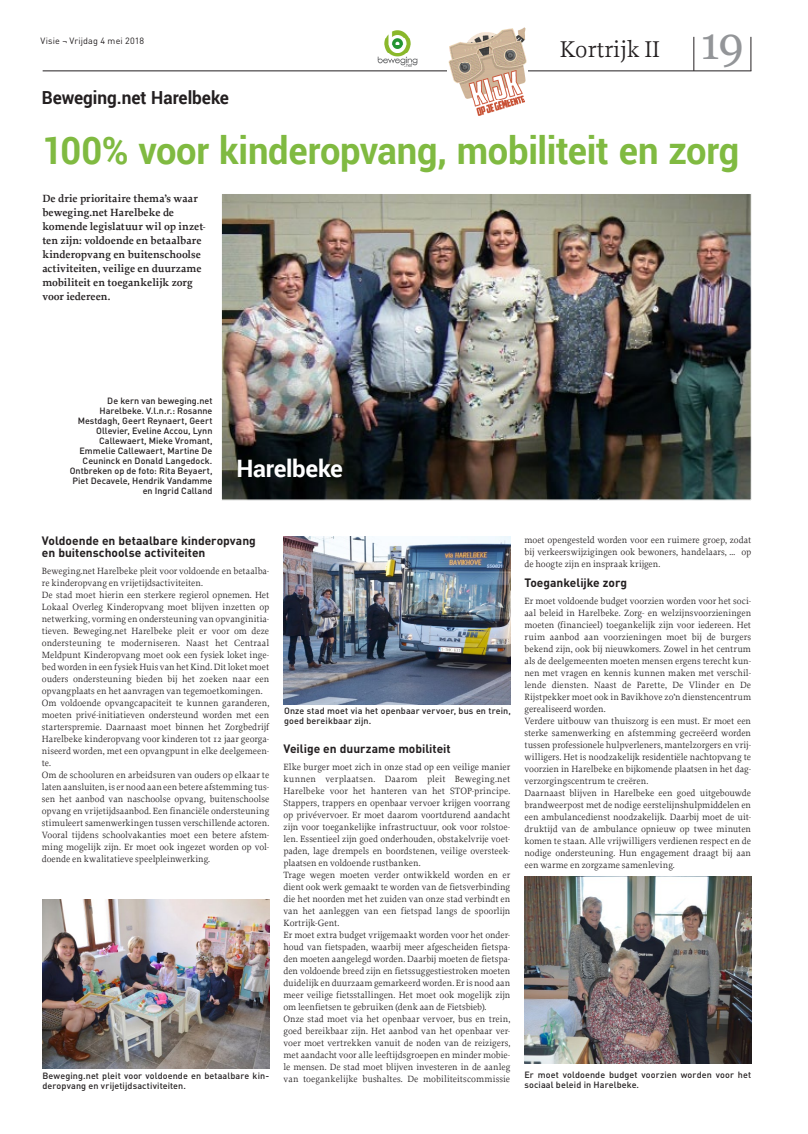
<style>
.page{position:relative;width:808px;height:1134px;background:#fff}
.page>*{position:absolute;margin:0;border:0;box-sizing:border-box;transform-origin:0 0}
.t1{font:700 38px "Roboto";letter-spacing:-.01em;color:#80ba41;scale:.96 1}
.t2{font:24px "Proforma";color:#231f20}
.t3{font:700 24px "Roboto";letter-spacing:-.015em;color:#fff}
.t4{font:700 18px "Roboto";color:#231f20;scale:.96 1}
.t5{font:700 12px/12px "DINOT";color:#231f20}
.t6{font:600 11px/14px "Proforma";letter-spacing:.005em;color:#231f20}
.t7{font:9.5px/12px "Proforma";color:#231f20}
.t8{font:500 9px/10px "DINOT";letter-spacing:.01em;color:#231f20}
.t9{font:9px "DINOT";letter-spacing:.01em;color:#231f20}
.s1{font-family:"Georgia";font-size:45px;color:#939598}
</style>
<div class="page">
<hr style="left:694px;top:37px;width:1px;height:34px;background:#231f20">
<hr style="left:751px;top:37px;width:1px;height:34px;background:#231f20">
<hr style="left:43px;top:71px;width:708px;height:1px;background:#231f20">
<img style="left:378px;top:31px;width:39px;height:35px">
<img style="left:447px;top:27px;width:80px;height:88px">
<img style="left:43px;top:900px;width:226px;height:168px">
<img style="left:283px;top:536px;width:228px;height:168px">
<img style="left:524px;top:876px;width:227px;height:187px">
<img style="left:222px;top:194px;width:530px;height:307px">
<div style="left:221px;top:193px;width:530px;height:307px;border:1px solid #fff"></div>
<p class="t9" style="left:41px;top:35px;width:105px">Visie ¬ Vrijdag 4 mei 2018</p>
<h2 class="t2" style="left:560px;top:35px;width:185px">Kortrijk II <span class="s1">19</span></h2>
<h3 class="t4" style="left:42px;top:85px;width:196px">Beweging.net Harelbeke</h3>
<h1 class="t1" style="left:43px;top:124px;width:727px">100% voor kinderopvang, mobiliteit en zorg</h1>
<p class="t6" style="left:42px;top:191px;width:165px">De drie prioritaire thema’s waar beweging.net Harelbeke de komende legislatuur wil op inzet&shy;ten zijn: voldoende en betaalbare kinderopvang en buitenschoolse activiteiten, veilige en duurzame mobiliteit en toegankelijk zorg voor iedereen.</p>
<p class="t8" style="left:70px;top:395px;width:144px;text-align:right">De kern van beweging.net<br>Harelbeke. V.l.n.r.: Rosanne<br>Mestdagh, Geert Reynaert, Geert<br>Ollevier, Eveline Accou, Lynn<br>Callewaert, Mieke Vromant,<br>Emmelie Callewaert, Martine De<br>Ceuninck en Donald Langedock.<br>Ontbreken op de foto: Rita Beyaert,<br>Piet Decavele, Hendrik Vandamme en Ingrid Calland</p>
<h2 class="t3" style="left:236px;top:452px;width:108px">Harelbeke</h2>
<p class="t5" style="left:42px;top:534px;width:215px">Voldoende en betaalbare kinderopvang en buitenschoolse activiteiten</p>
<p class="t7" style="left:42px;top:565px;width:229px">Beweging.net Harelbeke pleit voor voldoende en betaalba&shy;re kinderopvang en vrijetijdsactiviteiten.<br>De stad moet hierin een sterkere regierol opnemen. Het Lokaal Overleg Kinderopvang moet blijven inzetten op netwerking, vorming en ondersteuning van opvanginitia&shy;tieven. Beweging.net Harelbeke pleit er voor om deze ondersteuning te moderniseren. Naast het Centraal Meldpunt Kinderopvang moet ook een fysiek loket inge&shy;bed worden in een fysiek Huis van het Kind. Dit loket moet ouders ondersteuning bieden bij het zoeken naar een opvangplaats en het aanvragen van tegemoetkomingen.<br>Om voldoende opvangcapaciteit te kunnen garanderen, moeten privé-initiatieven ondersteund worden met een starterspremie. Daarnaast moet binnen het Zorgbedrijf Harelbeke kinderopvang voor kinderen tot 12 jaar georga&shy;niseerd worden, met een opvangpunt in elke deelgemeen&shy;te.<br>Om de schooluren en arbeidsuren van ouders op elkaar te laten aansluiten, is er nood aan een betere afstemming tus&shy;sen het aanbod van naschoolse opvang, buitenschoolse opvang en vrijetijdsaanbod. Een financiële ondersteuning stimuleert samenwerkingen tussen verschillende actoren.<br>Vooral tijdens schoolvakanties moet een betere afstem&shy;ming mogelijk zijn. Er moet ook ingezet worden op vol&shy;doende en kwalitatieve speelpleinwerking.</p>
<p class="t8" style="left:43px;top:1070px;width:228px">Beweging.net pleit voor voldoende en betaalbare kin&shy;deropvang en vrijetijdsactiviteiten.</p>
<p class="t8" style="left:284px;top:705px;width:228px">Onze stad moet via het openbaar vervoer, bus en trein, goed bereikbaar zijn.</p>
<p class="t5" style="left:283px;top:742px;width:169px">Veilige en duurzame mobiliteit</p>
<p class="t7" style="left:283px;top:761px;width:228px">Elke burger moet zich in onze stad op een veilige manier kunnen verplaatsen. Daarom pleit Beweging.net Harelbeke voor het hanteren van het STOP-principe.<br>Stappers, trappers en openbaar vervoer krijgen voorrang op privévervoer. Er moet daarom voortdurend aandacht zijn voor toegankelijke infrastructuur, ook voor rolstoe&shy;len. Essentieel zijn goed onderhouden, obstakelvrije voet&shy;paden, lage drempels en boordstenen, veilige oversteek&shy;plaatsen en voldoende rustbanken.<br>Trage wegen moeten verder ontwikkeld worden en er dient ook werk gemaakt te worden van de fietsverbinding die het noorden met het zuiden van onze stad verbindt en van het aanleggen van een fietspad langs de spoorlijn Kortrijk-Gent.<br>Er moet extra budget vrijgemaakt worden voor het onder&shy;houd van fietspaden, waarbij meer afgescheiden fietspa&shy;den moeten aangelegd worden. Daarbij moeten de fietspa&shy;den voldoende breed zijn en fietssuggestiestroken moeten duidelijk en duurzaam gemarkeerd worden. Er is nood aan meer veilige fietsstallingen. Het moet ook mogelijk zijn om leenfietsen te gebruiken (denk aan de Fietsbieb).<br>Onze stad moet via het openbaar vervoer, bus en trein, goed bereikbaar zijn. Het aanbod van het openbaar ver&shy;voer moet vertrekken vanuit de noden van de reizigers, met aandacht voor alle leeftijdsgroepen en minder mobie&shy;le mensen. De stad moet blijven investeren in de aanleg van toegankelijke bushaltes. De mobiliteitscommissie</p>
<p class="t7" style="left:524px;top:534px;width:228px;text-align:justify">moet opengesteld worden voor een ruimere groep, zodat bij verkeerswijzigingen ook bewoners, handelaars, … op de hoogte zijn en inspraak krijgen.</p>
<p class="t5" style="left:524px;top:576px;width:104px">Toegankelijke zorg</p>
<p class="t7" style="left:524px;top:594px;width:228px">Er moet voldoende budget voorzien worden voor het soci&shy;aal beleid in Harelbeke. Zorg- en welzijnsvoorzieningen moeten (financieel) toegankelijk zijn voor iedereen. Het ruim aanbod aan voorzieningen moet bij de burgers bekend zijn, ook bij nieuwkomers. Zowel in het centrum als de deelgemeenten moeten mensen ergens terecht kun&shy;nen met vragen en kennis kunnen maken met verschil&shy;lende diensten. Naast de Parette, De Vlinder en De Rijstpekker moet ook in Bavikhove zo’n dienstencentrum gerealiseerd worden.<br>Verdere uitbouw van thuiszorg is een must. Er moet een sterke samenwerking en afstemming gecreëerd worden tussen professionele hulpverleners, mantelzorgers en vrij&shy;willigers. Het is noodzakelijk residentiële nachtopvang te voorzien in Harelbeke en bijkomende plaatsen in het dag&shy;verzorgingscentrum te creëren.<br>Daarnaast blijven in Harelbeke een goed uitgebouwde brandweerpost met de nodige eerstelijnshulpmiddelen en een ambulancedienst noodzakelijk. Daarbij moet de uit&shy;druktijd van de ambulance opnieuw op twee minuten komen te staan. Alle vrijwilligers verdienen respect en de nodige ondersteuning. Hun engagement draagt bij aan een warme en zorgzame samenleving.</p>
<p class="t8" style="left:524px;top:1070px;width:228px">Er moet voldoende budget voorzien worden voor het sociaal beleid in Harelbeke.</p>
</div>
